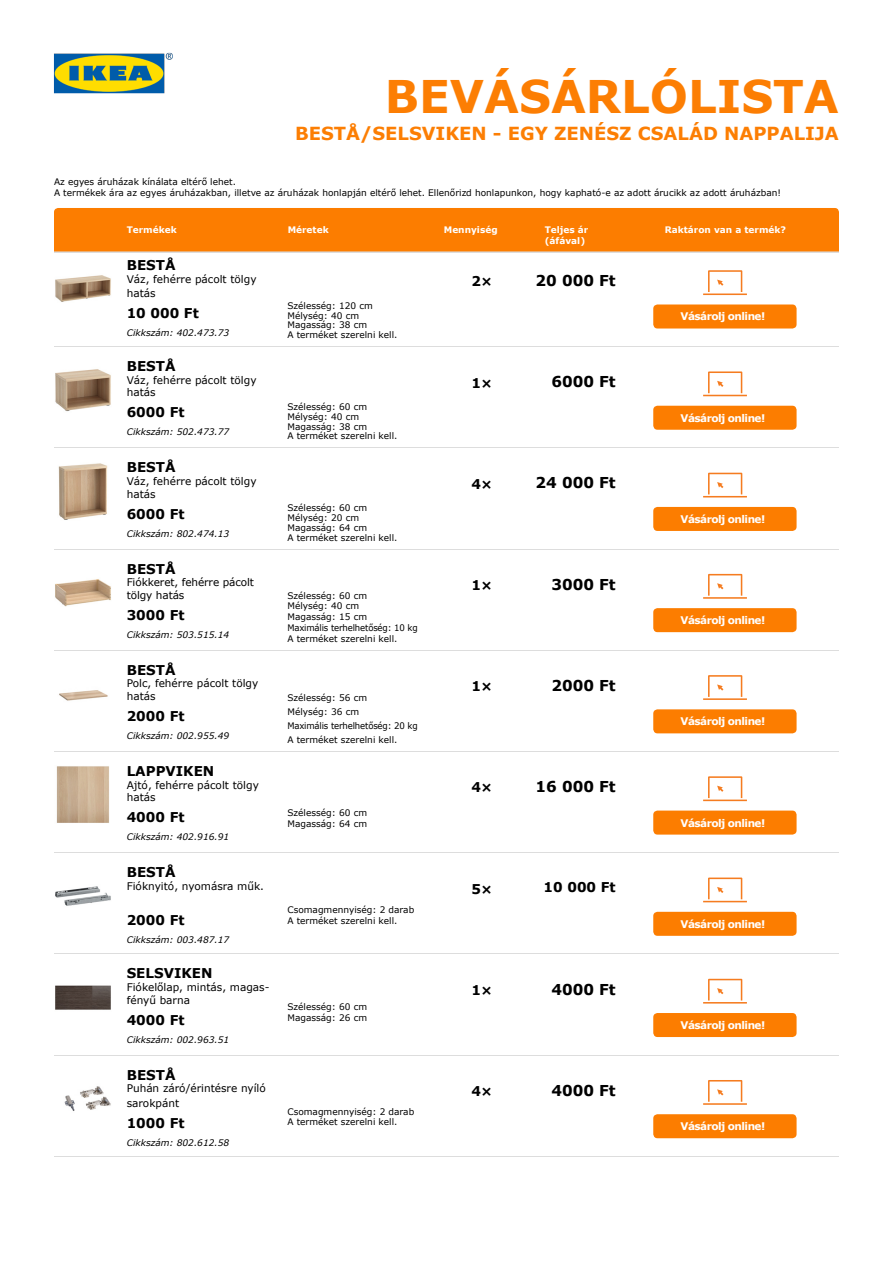
<style>
.page{position:relative;width:893px;height:1263px;background:#fff}
.page>*{position:absolute;margin:0;border:0;box-sizing:border-box;transform-origin:0 0}
.t1{font:700 45px "Verdana";color:#fc7e03}
.t2{font:700 18px "Verdana";color:#fc7e03}
.t3{font:700 15px "Verdana";color:#000}
.t4{font:700 13.5px "Verdana";color:#000}
.t5{font:10.5px/12.6px "Verdana";color:#000}
.t6{font:700 10.5px "Verdana";letter-spacing:-.05em;color:#fff}
.t7{font:9px/10.8px "Verdana";color:#000}
.t8{font:italic 9px "Verdana";color:#000}
.t9{font:700 9px/10.8px "Verdana";color:#fff}
</style>
<div class="page">
<img style="left:53px;top:52px;width:120px;height:42px">
<hr style="left:54px;top:346px;width:785px;height:1px;background:#ddd">
<img style="left:55px;top:275px;width:56px;height:27px">
<div style="left:653px;top:304px;width:144px;height:24px;background:#fc7d00;border-radius:4px"></div>
<svg style="left:703px;top:270px;width:44px;height:25px"></svg>
<hr style="left:54px;top:447px;width:785px;height:1px;background:#ddd">
<img style="left:55px;top:369px;width:56px;height:43px">
<div style="left:653px;top:406px;width:144px;height:24px;background:#fc7d00;border-radius:4px"></div>
<svg style="left:703px;top:371px;width:44px;height:25px"></svg>
<hr style="left:54px;top:549px;width:785px;height:1px;background:#ddd">
<img style="left:58px;top:463px;width:50px;height:57px">
<div style="left:653px;top:507px;width:144px;height:24px;background:#fc7d00;border-radius:4px"></div>
<svg style="left:703px;top:473px;width:44px;height:24px"></svg>
<hr style="left:54px;top:650px;width:785px;height:1px;background:#ddd">
<img style="left:55px;top:579px;width:56px;height:28px">
<div style="left:653px;top:608px;width:144px;height:24px;background:#fc7d00;border-radius:4px"></div>
<svg style="left:703px;top:574px;width:44px;height:25px"></svg>
<hr style="left:54px;top:751px;width:785px;height:1px;background:#ddd">
<img style="left:59px;top:690px;width:49px;height:11px">
<div style="left:653px;top:709px;width:144px;height:24px;background:#fc7d00;border-radius:4px"></div>
<svg style="left:703px;top:675px;width:44px;height:25px"></svg>
<hr style="left:54px;top:852px;width:785px;height:1px;background:#ddd">
<img style="left:56px;top:766px;width:53px;height:57px">
<div style="left:653px;top:810px;width:144px;height:24px;background:#fc7d00;border-radius:4px"></div>
<svg style="left:703px;top:776px;width:44px;height:25px"></svg>
<hr style="left:54px;top:953px;width:785px;height:1px;background:#ddd">
<img style="left:55px;top:886px;width:56px;height:20px">
<div style="left:653px;top:912px;width:144px;height:24px;background:#fc7d00;border-radius:4px"></div>
<svg style="left:703px;top:877px;width:44px;height:25px"></svg>
<hr style="left:54px;top:1055px;width:785px;height:1px;background:#ddd">
<img style="left:55px;top:985px;width:56px;height:25px">
<div style="left:653px;top:1013px;width:144px;height:24px;background:#fc7d00;border-radius:4px"></div>
<svg style="left:703px;top:979px;width:44px;height:24px"></svg>
<hr style="left:54px;top:1156px;width:785px;height:1px;background:#ddd">
<img style="left:64px;top:1086px;width:47px;height:25px">
<div style="left:653px;top:1114px;width:144px;height:24px;background:#fc7d00;border-radius:4px"></div>
<svg style="left:703px;top:1080px;width:44px;height:25px"></svg>
<hr style="left:54px;top:251px;width:785px;height:2px;background:#ddd">
<div style="left:54px;top:208px;width:785px;height:43px;background:#fc7d00"></div>
<h1 class="t1" style="left:385px;top:65px;width:456px">BEVÁSÁRLÓLISTA</h1>
<h2 class="t2" style="left:295px;top:121px;width:545px">BESTÅ/SELSVIKEN - EGY ZENÉSZ CSALÁD NAPPALIJA</h2>
<p class="t7" style="left:54px;top:176px;width:729px">Az egyes áruházak kínálata eltérő lehet.<br>A termékek ára az egyes áruházakban, illetve az áruházak honlapján eltérő lehet. Ellenőrizd honlapunkon, hogy kapható-e az adott árucikk az adott áruházban!</p>
<p class="t9" style="left:127px;top:224px;width:52px">Termékek</p>
<p class="t9" style="left:444px;top:224px;width:55px">Mennyiség</p>
<p class="t9" style="left:545px;top:224px;width:45px">Teljes ár (áfával)</p>
<p class="t9" style="left:288px;top:224px;width:43px">Méretek</p>
<p class="t9" style="left:665px;top:224px;width:123px">Raktáron van a termék?</p>
<h3 class="t4" style="left:127px;top:255px;width:50px">BESTÅ</h3>
<p class="t5" style="left:127px;top:271px;width:131px;line-height:14.4px">Váz, fehérre pácolt tölgy hatás</p>
<h3 class="t4" style="left:127px;top:303px;width:74px">10 000 Ft</h3>
<p class="t8" style="left:127px;top:326px;width:104px">Cikkszám: 402.473.73</p>
<h3 class="t4" style="left:127px;top:357px;width:50px">BESTÅ</h3>
<p class="t5" style="left:127px;top:373px;width:131px">Váz, fehérre pácolt tölgy hatás</p>
<h3 class="t4" style="left:127px;top:403px;width:59px">6000 Ft</h3>
<p class="t8" style="left:127px;top:426px;width:104px">Cikkszám: 502.473.77</p>
<h3 class="t4" style="left:127px;top:458px;width:50px">BESTÅ</h3>
<p class="t5" style="left:127px;top:475px;width:131px">Váz, fehérre pácolt tölgy hatás</p>
<h3 class="t4" style="left:127px;top:504px;width:59px">6000 Ft</h3>
<p class="t8" style="left:127px;top:527px;width:104px">Cikkszám: 802.474.13</p>
<h3 class="t4" style="left:127px;top:559px;width:50px">BESTÅ</h3>
<p class="t5" style="left:127px;top:576px;width:129px">Fiókkeret, fehérre pácolt tölgy hatás</p>
<h3 class="t4" style="left:127px;top:605px;width:59px">3000 Ft</h3>
<p class="t8" style="left:127px;top:628px;width:104px">Cikkszám: 503.515.14</p>
<h3 class="t4" style="left:127px;top:660px;width:50px">BESTÅ</h3>
<p class="t5" style="left:127px;top:677px;width:133px">Polc, fehérre pácolt tölgy hatás</p>
<h3 class="t4" style="left:127px;top:706px;width:59px">2000 Ft</h3>
<p class="t8" style="left:127px;top:729px;width:104px">Cikkszám: 002.955.49</p>
<h3 class="t4" style="left:127px;top:761px;width:89px">LAPPVIKEN</h3>
<p class="t5" style="left:127px;top:778px;width:134px">Ajtó, fehérre pácolt tölgy hatás</p>
<h3 class="t4" style="left:127px;top:808px;width:59px">4000 Ft</h3>
<p class="t8" style="left:127px;top:831px;width:104px">Cikkszám: 402.916.91</p>
<h3 class="t4" style="left:127px;top:863px;width:50px">BESTÅ</h3>
<p class="t5" style="left:127px;top:879px;width:139px">Fióknyitó, nyomásra műk.</p>
<h3 class="t4" style="left:127px;top:911px;width:59px">2000 Ft</h3>
<p class="t8" style="left:127px;top:934px;width:104px">Cikkszám: 003.487.17</p>
<h3 class="t4" style="left:127px;top:964px;width:87px">SELSVIKEN</h3>
<p class="t5" style="left:127px;top:981px;width:144px">Fiókelőlap, mintás, magas&shy;fényű barna</p>
<h3 class="t4" style="left:127px;top:1010px;width:59px">4000 Ft</h3>
<p class="t8" style="left:127px;top:1033px;width:104px">Cikkszám: 002.963.51</p>
<h3 class="t4" style="left:127px;top:1065px;width:50px">BESTÅ</h3>
<p class="t5" style="left:127px;top:1081px;width:141px;line-height:14.4px">Puhán záró/érintésre nyíló sarokpánt</p>
<h3 class="t4" style="left:127px;top:1113px;width:59px">1000 Ft</h3>
<p class="t8" style="left:127px;top:1136px;width:104px">Cikkszám: 802.612.58</p>
<p class="t7" style="left:287px;top:301px;width:112px;line-height:9.8px">Szélesség: 120 cm<br>Mélység: 40 cm<br>Magasság: 38 cm<br>A terméket szerelni kell.</p>
<p class="t7" style="left:287px;top:402px;width:112px;line-height:9.8px">Szélesség: 60 cm<br>Mélység: 40 cm<br>Magasság: 38 cm<br>A terméket szerelni kell.</p>
<p class="t7" style="left:287px;top:503px;width:112px;line-height:9.8px">Szélesség: 60 cm<br>Mélység: 20 cm<br>Magasság: 64 cm<br>A terméket szerelni kell.</p>
<p class="t7" style="left:287px;top:590px;width:132px">Szélesség: 60 cm<br>Mélység: 40 cm<br>Magasság: 15 cm<br>Maximális terhelhetőség: 10 kg<br>A terméket szerelni kell.</p>
<p class="t7" style="left:287px;top:691px;width:132px;line-height:13.8px">Szélesség: 56 cm<br>Mélység: 36 cm<br>Maximális terhelhetőség: 20 kg<br>A terméket szerelni kell.</p>
<p class="t7" style="left:287px;top:807px;width:81px">Szélesség: 60 cm<br>Magasság: 64 cm</p>
<p class="t7" style="left:287px;top:904px;width:128px">Csomagmennyiség: 2 darab<br>A terméket szerelni kell.</p>
<p class="t7" style="left:287px;top:1001px;width:81px">Szélesség: 60 cm<br>Magasság: 26 cm</p>
<p class="t7" style="left:287px;top:1106px;width:128px">Csomagmennyiség: 2 darab<br>A terméket szerelni kell.</p>
<h3 class="t4" style="left:471px;top:272px;width:23px">2×</h3>
<h3 class="t3" style="left:536px;top:270px;width:82px">20 000 Ft</h3>
<h3 class="t4" style="left:471px;top:373px;width:23px">1×</h3>
<h3 class="t3" style="left:551px;top:371px;width:66px">6000 Ft</h3>
<h3 class="t4" style="left:471px;top:474px;width:23px">4×</h3>
<h3 class="t3" style="left:536px;top:472px;width:82px">24 000 Ft</h3>
<h3 class="t4" style="left:471px;top:576px;width:23px">1×</h3>
<h3 class="t3" style="left:551px;top:574px;width:66px">3000 Ft</h3>
<h3 class="t4" style="left:471px;top:677px;width:23px">1×</h3>
<h3 class="t3" style="left:551px;top:675px;width:66px">2000 Ft</h3>
<h3 class="t4" style="left:471px;top:778px;width:23px">4×</h3>
<h3 class="t3" style="left:536px;top:776px;width:82px">16 000 Ft</h3>
<h3 class="t4" style="left:471px;top:879px;width:23px">5×</h3>
<h3 class="t4" style="left:544px;top:878px;width:74px">10 000 Ft</h3>
<h3 class="t4" style="left:471px;top:980px;width:23px">1×</h3>
<h3 class="t3" style="left:551px;top:979px;width:66px">4000 Ft</h3>
<h3 class="t4" style="left:471px;top:1082px;width:23px">4×</h3>
<h3 class="t3" style="left:551px;top:1080px;width:66px">4000 Ft</h3>
<p class="t6" style="left:680px;top:309px;width:86px">Vásárolj online!</p>
<p class="t6" style="left:680px;top:410px;width:86px">Vásárolj online!</p>
<p class="t6" style="left:680px;top:512px;width:86px">Vásárolj online!</p>
<p class="t6" style="left:680px;top:613px;width:86px">Vásárolj online!</p>
<p class="t6" style="left:680px;top:714px;width:86px">Vásárolj online!</p>
<p class="t6" style="left:680px;top:815px;width:86px">Vásárolj online!</p>
<p class="t6" style="left:680px;top:916px;width:86px">Vásárolj online!</p>
<p class="t6" style="left:680px;top:1018px;width:86px">Vásárolj online!</p>
<p class="t6" style="left:680px;top:1119px;width:86px">Vásárolj online!</p>
</div>
